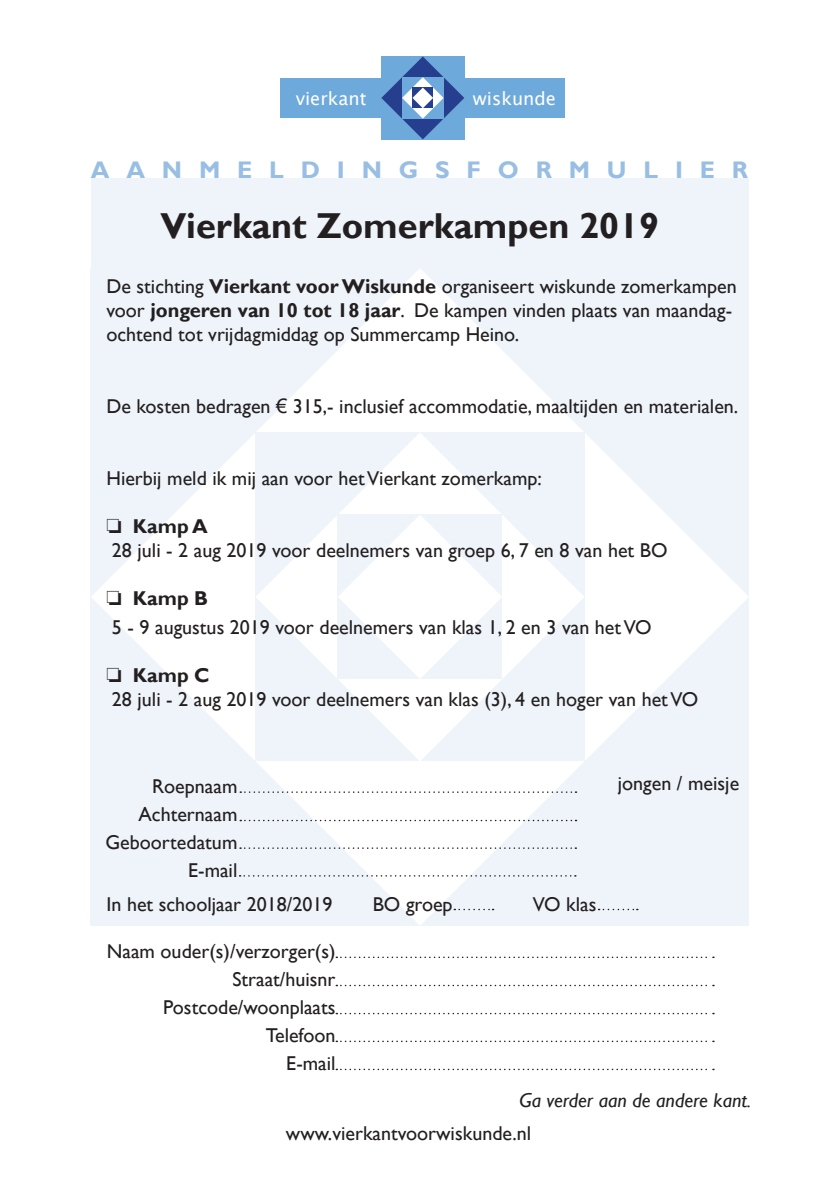
<style>
.page{position:relative;width:840px;height:1191px;background:#fff}
.page>*{position:absolute;margin:0;border:0;box-sizing:border-box;transform-origin:0 0}
.t1{font:700 36px "Gill Sans";color:#231f20}
.t2{font:700 24px "Gill Sans";letter-spacing:.7em;color:#99bee4}
.t3{font:20px/28px "Gill Sans";color:#231f20}
.t4{font:italic 20px "Gill Sans";color:#231f20}
.t5{font:18.2px "Lucida Sans Unicode";color:#fff}
.s1{font-weight:700}
.s2{font-family:"Arial"}
</style>
<div class="page">
<svg style="left:91px;top:268px;width:657px;height:657px;fill:#eef4fa"></svg>
<svg style="left:255px;top:432px;width:329px;height:329px;fill:#eef4fa"></svg>
<div style="left:92px;top:178px;width:656px;height:90px;background:#eef4fa"></div>
<svg style="left:337px;top:515px;width:165px;height:164px"></svg>
<svg style="left:239px;top:875px;width:336px;height:1px"></svg>
<div style="left:280px;top:78px;width:285px;height:40px;background:#6ea9db"></div>
<svg style="left:381px;top:56px;width:83px;height:83px"></svg>
<svg style="left:240px;top:791px;width:336px;height:2px"></svg>
<svg style="left:240px;top:819px;width:336px;height:2px"></svg>
<svg style="left:240px;top:847px;width:336px;height:2px"></svg>
<svg style="left:336px;top:956px;width:377px;height:2px"></svg>
<svg style="left:336px;top:984px;width:377px;height:2px"></svg>
<svg style="left:336px;top:1012px;width:377px;height:2px"></svg>
<svg style="left:336px;top:1040px;width:377px;height:2px"></svg>
<svg style="left:336px;top:1068px;width:377px;height:2px"></svg>
<svg style="left:598px;top:908px;width:39px;height:2px"></svg>
<svg style="left:454px;top:908px;width:39px;height:2px"></svg>
<p class="t5" style="left:295px;top:84px;width:72px">vierkant</p>
<p class="t5" style="left:472px;top:84px;width:85px">wiskunde</p>
<p class="t2" style="left:91px;top:156px;width:658px">AANMELDINGSFORMULIER</p>
<h1 class="t1" style="left:160px;top:204px;width:500px">Vierkant Zomerkampen 2019</h1>
<p class="t3" style="left:106px;top:275px;width:631px;line-height:24px">De stichting <span class="s1">Vierkant voor Wiskunde</span> organiseert wiskunde zomerkampen voor <span class="s1">jongeren van 10 tot 18 jaar</span>. De kampen vinden plaats van maandag&shy;ochtend tot vrijdagmiddag op Summercamp Heino.</p>
<p class="t3" style="left:106px;top:393px;width:633px">De kosten bedragen <span class="s2">€</span> 315,- inclusief accommodatie, maaltijden en materialen.</p>
<p class="t3" style="left:106px;top:465px;width:437px">Hierbij meld ik mij aan voor het Vierkant zomerkamp:</p>
<p class="t3" style="left:106px;top:515px;width:562px;line-height:24px">❏ <span class="s1">Kamp A<br></span>28 juli - 2 aug 2019 voor deelnemers van groep 6, 7 en 8 van het BO</p>
<p class="t3" style="left:106px;top:584px;width:546px;line-height:28.8px">❏ <span class="s1">Kamp B<br></span>5 - 9 augustus 2019 voor deelnemers van klas 1, 2 en 3 van het VO</p>
<p class="t3" style="left:106px;top:664px;width:593px;line-height:24px">❏ <span class="s1">Kamp C<br></span>28 juli - 2 aug 2019 voor deelnemers van klas (3), 4 en hoger van het VO</p>
<p class="t3" style="left:105px;top:773px;width:133px;text-align:right">Roepnaam<br>Achternaam<br>Geboortedatum<br>E-mail</p>
<p class="t3" style="left:106px;top:891px;width:227px">In het schooljaar 2018/2019</p>
<p class="t3" style="left:372px;top:891px;width:81px">BO groep</p>
<p class="t3" style="left:532px;top:891px;width:65px">VO klas</p>
<p class="t3" style="left:107px;top:937px;width:230px;text-align:right">Naam ouder(s)/verzorger(s)<br>Straat/huisnr<br>Postcode/woonplaats<br>Telefoon<br>E-mail</p>
<p class="t3" style="left:617px;top:770px;width:123px">jongen / meisje</p>
<p class="t4" style="left:519px;top:1088px;width:233px">Ga verder aan de andere kant.</p>
<p class="t3" style="left:286px;top:1119px;width:247px">www.vierkantvoorwiskunde.nl</p>
</div>
